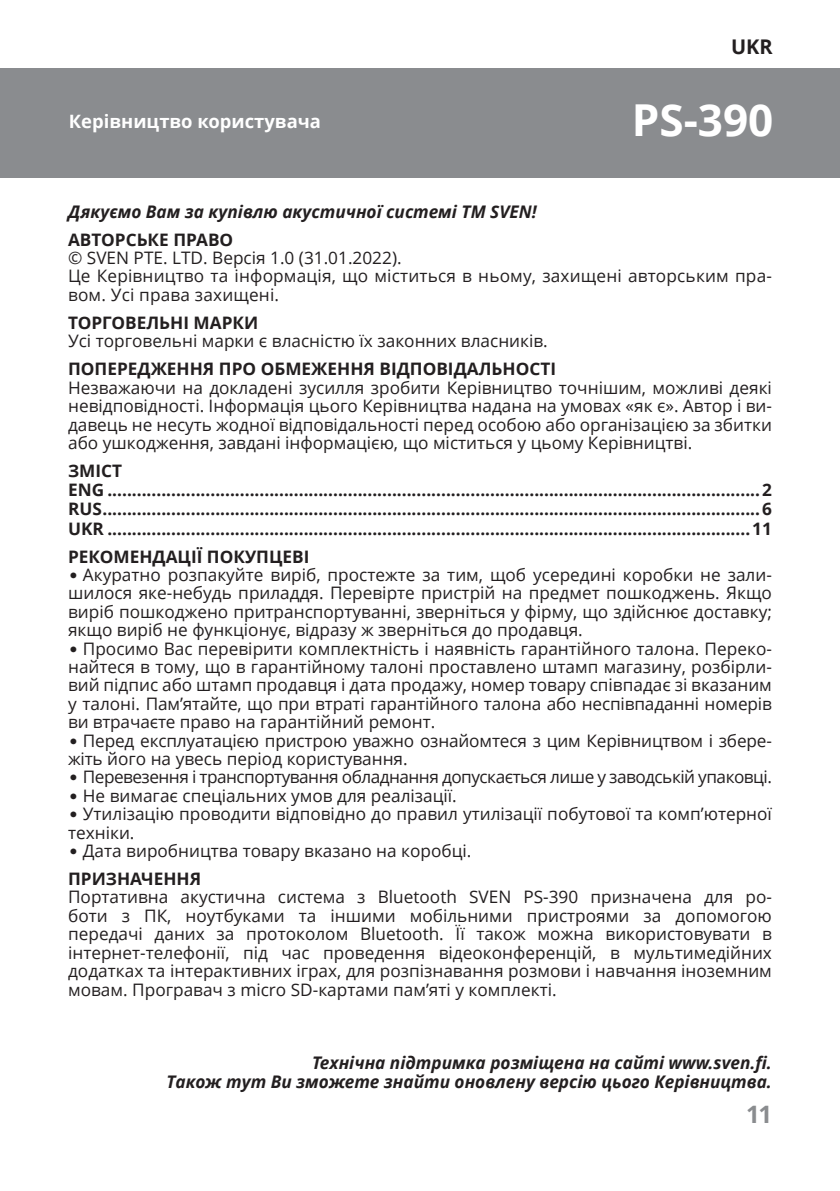
<style>
.page{position:relative;width:840px;height:1191px;background:#fff}
.page>*{position:absolute;margin:0;border:0;box-sizing:border-box;transform-origin:0 0}
.t1{font:700 44px "Open Sans";color:#fff}
.t2{font:700 24px "Open Sans";color:#8a8c8f}
.t3{font:700 20.4px "Open Sans";color:#231f20}
.t4{font:700 18.4px "Open Sans";color:#fff}
.t5{font:17.2px/18.4px "Open Sans";color:#231f20}
.t6{font:700 17.2px/19.2px "Open Sans";color:#231f20}
.t7{font:italic 700 17.2px/18.4px "Open Sans";color:#231f20;text-align:right}
.t8{font:17.2px "Open Sans";letter-spacing:-.03em;color:#231f20}
.s1{font-family:"Pragmatica";font-weight:700;font-size:16px}
.s2{font-weight:700}
</style>
<div class="page">
<div style="left:0;top:68px;width:839px;height:109px;background:#8a8c8f"></div>
<p class="t3" style="left:730px;top:32px;width:43px">UKR</p>
<p class="t4" style="left:69px;top:108px;width:253px">Керівництво користувача</p>
<h1 class="t1" style="left:631px;top:89px;width:143px">PS-390</h1>
<p class="t7" style="left:68px;top:202px;width:470px">Дякуємо Вам за купівлю акустичної системі ТМ SVEN!</p>
<p class="t6" style="left:68px;top:229px;width:167px">АВТОРСЬКЕ ПРАВО</p>
<p class="t5" style="left:68px;top:248px;width:704px">© SVEN PTE. LTD. Версія 1.0 (31.01.2022).<br>Це Керівництво та інформація, що міститься в ньому, захищені авторським пра&shy;вом. Усі права захищені.</p>
<p class="t6" style="left:68px;top:312px;width:192px">ТОРГОВЕЛЬНІ МАРКИ</p>
<p class="t5" style="left:68px;top:331px;width:481px">Усі торговельні марки є власністю їх законних власників.</p>
<p class="t6" style="left:68px;top:359px;width:489px">ПОПЕРЕДЖЕННЯ ПРО ОБМЕЖЕННЯ ВІДПОВІДАЛЬНОСТІ</p>
<p class="t5" style="left:68px;top:378px;width:705px;text-align:justify">Незважаючи на докладені зусилля зробити Керівництво точнішим, можливі деякі невідповідності. Інформація цього Керівництва надана на умовах «як є». Автор і ви&shy;давець не несуть жодної відповідальності перед особою або організацією за збитки або ушкодження, завдані інформацією, що міститься у цьому Керівництві.</p>
<p class="t6" style="left:68px;top:460px;width:704px">ЗМІСТ<br>ENG .....................................................................................................................................2<br>RUS......................................................................................................................................6<br>UKR ...................................................................................................................................11</p>
<p class="t6" style="left:68px;top:546px;width:243px">РЕКОМЕНДАЦІЇ ПОКУПЦЕВІ</p>
<p class="t5" style="left:68px;top:565px;width:705px;text-align:justify"><span class="s1">•</span> Акуратно розпакуйте виріб, простежте за тим, щоб усередині коробки не зали&shy;шилося яке-небудь приладдя. Перевірте пристрій на предмет пошкоджень. Якщо виріб пошкоджено притранспортуванні, зверніться у фірму, що здійснює доставку; якщо виріб не функціонує, відразу ж зверніться до продавця.</p>
<p class="t5" style="left:68px;top:638px;width:705px;text-align:justify"><span class="s1">•</span> Просимо Вас перевірити комплектність і наявність гарантійного талона. Переко&shy;найтеся в тому, що в гарантійному талоні проставлено штамп магазину, розбірли&shy;вий підпис або штамп продавця і дата продажу, номер товару співпадає зі вказаним у талоні. Пам’ятайте, що при втраті гарантійного талона або неспівпаданні номерів ви втрачаєте право на гарантійний ремонт.</p>
<p class="t5" style="left:68px;top:730px;width:704px"><span class="s1">•</span> Перед експлуатацією пристрою уважно ознайомтеся з цим Керівництвом і збере&shy;жіть його на увесь період користування.</p>
<p class="t8" style="left:68px;top:765px;width:705px"><span class="s1">•</span> Перевезення і транспортування обладнання допускається лише у заводській упаковці.</p>
<p class="t5" style="left:68px;top:786px;width:390px"><span class="s1">•</span> Не вимагає спеціальних умов для реалізації.</p>
<p class="t5" style="left:68px;top:804px;width:705px"><span class="s1">•</span> Утилізацію проводити відповідно до правил утилізації побутової та комп’ютерної техніки.</p>
<p class="t5" style="left:68px;top:836px;width:404px;line-height:28px"><span class="s1">•</span> Дата виробництва товару вказано на коробці.<br><span class="s2">ПРИЗНАЧЕННЯ</span></p>
<p class="t5" style="left:68px;top:887px;width:705px;text-align:justify">Портативна акустична система з Bluetooth SVEN PS-390 призначена для ро&shy;боти з ПК, ноутбуками та іншими мобільними пристроями за допомогою передачі даних за протоколом Bluetooth. Її також можна використовувати в інтернет-телефонії, під час проведення відеоконференцій, в мультимедійних додатках та інтерактивних іграх, для розпізнавання розмови і навчання іноземним мовам. Програвач з micro SD-картами пам’яті у комплекті.</p>
<p class="t7" style="left:166px;top:1053px;width:606px">Технічна підтримка розміщена на сайтi www.sven.fi.<br>Також тут Ви зможете знайти оновлену версію цього Керівництва.</p>
<h2 class="t2" style="left:745px;top:1097px;width:28px">11</h2>
</div>
